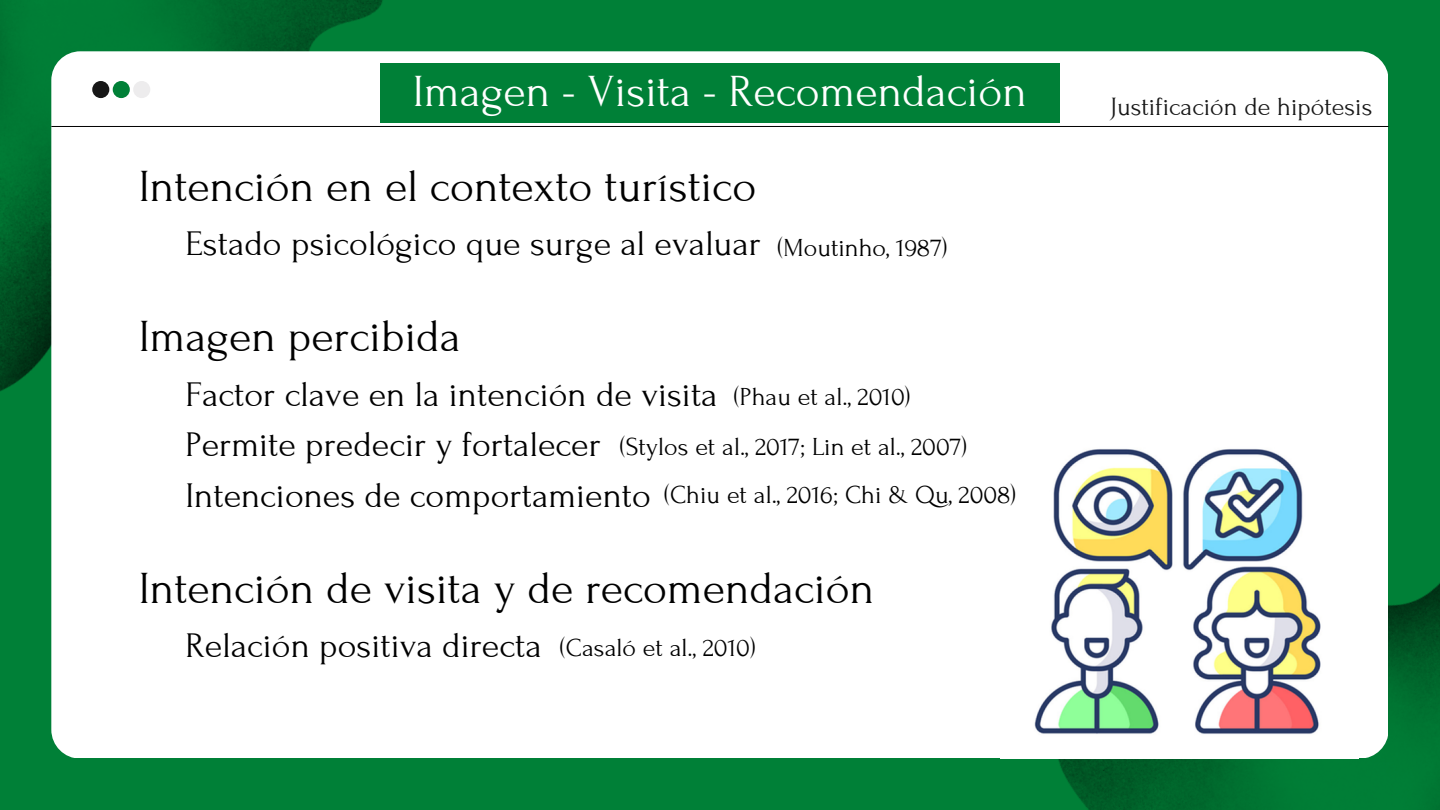
<style>
.page{position:relative;width:1440px;height:810px;background:#008037}
.page>*{position:absolute;margin:0;border:0;box-sizing:border-box;transform-origin:0 0}
.t1{font:46px "Forum";color:#000}
.t2{font:46px "Forum";color:#fff}
.t3{font:36px/50.2px "Forum";color:#000}
.t4{font:26px "Forum";color:#000}
.t5{font:26px "Forum";color:#171717}
</style>
<div class="page">
<img style="left:0;top:0;width:383px;height:392px">
<img style="left:1022px;top:583px;width:418px;height:227px">
<div style="left:51px;top:51px;width:1337px;height:707px;background:#fff"></div>
<hr style="left:52px;top:126px;width:1336px;height:1px;background:#000">
<div style="left:133px;top:81px;width:17px;height:17px;background:#edeced;border-radius:50%"></div>
<div style="left:113px;top:81px;width:17px;height:17px;background:#008037;border-radius:50%"></div>
<div style="left:92px;top:81px;width:17px;height:17px;background:#171717;border-radius:50%"></div>
<div style="left:380px;top:63px;width:680px;height:59px;background:#008037"></div>
<img style="left:1001px;top:425px;width:358px;height:333px">
<p class="t2" style="left:413px;top:67px;width:616px">Imagen - Visita - Recomendación</p>
<p class="t1" style="left:139px;top:161px;width:619px">Intención en el contexto turístico</p>
<p class="t3" style="left:186px;top:219px;width:577px">Estado psicológico que surge al evaluar</p>
<p class="t4" style="left:778px;top:234px;width:171px">(Moutinho, 1987)</p>
<p class="t1" style="left:139px;top:312px;width:324px">Imagen percibida</p>
<p class="t3" style="left:186px;top:370px;width:534px">Factor clave en la intención de visita<br>Permite predecir y fortalecer<br>Intenciones de comportamiento</p>
<p class="t4" style="left:734px;top:383px;width:178px">(Phau et al., 2010)</p>
<p class="t4" style="left:620px;top:432px;width:348px">(Stylos et al., 2017; Lin et al., 2007)</p>
<p class="t4" style="left:664px;top:481px;width:353px">(Chiu et al., 2016; Chi &amp; Qu, 2008)</p>
<p class="t1" style="left:139px;top:563px;width:737px">Intención de visita y de recomendación</p>
<p class="t3" style="left:186px;top:621px;width:358px">Relación positiva directa</p>
<p class="t4" style="left:560px;top:634px;width:197px">(Casaló et al., 2010)</p>
<p class="t5" style="left:1110px;top:92px;width:264px">Justificación de hipótesis</p>
</div>
